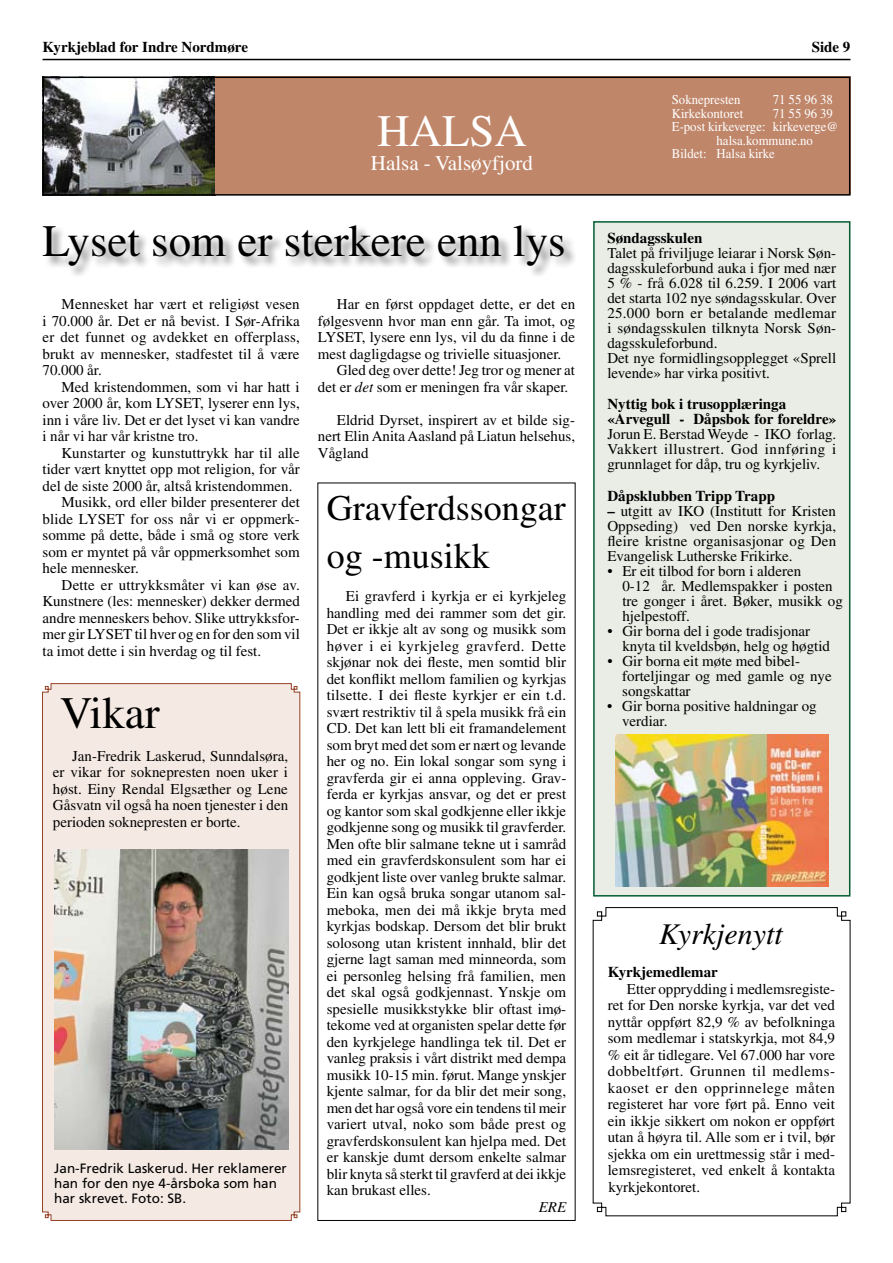
<style>
.page{position:relative;width:893px;height:1263px;background:#fff}
.page>*{position:absolute;margin:0;border:0;box-sizing:border-box;transform-origin:0 0}
.t1{font:45px "Times";color:#000}
.t2{font:45px "Times";color:#fff}
.t3{font:36px/48px "Times";color:#000}
.t4{font:italic 30px "Times";color:#000}
.t5{font:21px "Times";color:#fff}
.t6{font:15px/16.5px "Times";color:#000;text-align:justify}
.t7{font:700 15px/15px "Times";color:#000}
.t8{font:italic 15px "Times";color:#000}
.t9{font:13.5px "Times";color:#fff;scale:.95 1}
.t10{font:13.5px/15px "Frutiger";color:#000}
.s1{font-style:italic}
.s2{font-weight:700}
</style>
<div class="page">
<div style="left:594px;top:222px;width:256px;height:674px;background:#eaece6"></div>
<div style="left:593px;top:221px;width:257px;height:675px;border:2px solid #005e30"></div>
<img style="left:46px;top:80px;width:169px;height:113px">
<div style="left:215px;top:77px;width:635px;height:118px;background:#c0866a"></div>
<div style="left:43px;top:77px;width:807px;height:119px;border:2px solid #000"></div>
<hr style="left:43px;top:59px;width:807px;height:1px;background:#000">
<img style="left:615px;top:735px;width:213px;height:151px">
<div style="left:42px;top:225px;width:596px;height:82px;background:#000;opacity:.5"></div>
<div style="left:42px;top:683px;width:259px;height:538px;background:#f5eae3"></div>
<img style="left:54px;top:849px;width:234px;height:300px">
<svg style="left:592px;top:907px;width:259px;height:309px"></svg>
<p class="t7" style="left:43px;top:39px;width:207px">Kyrkjeblad for Indre Nordmøre</p>
<p class="t7" style="left:812px;top:39px;width:40px">Side 9</p>
<h1 class="t2" style="left:377px;top:105px;width:151px">HALSA</h1>
<h3 class="t5" style="left:371px;top:151px;width:164px">Halsa - Valsøyfjord</h3>
<h1 class="t1" style="left:43px;top:216px;width:525px">Lyset som er sterkere enn lys</h1>
<p class="t6" style="left:43px;top:296px;width:259px;text-indent:19px">Mennesket har vært et religiøst vesen i 70.000 år. Det er nå bevist. I Sør-Afrika er det funnet og avdekket en offerplass, brukt av mennesker, stadfestet til å være 70.000 år.</p>
<p class="t6" style="left:43px;top:379px;width:259px;text-indent:19px">Med kristendommen, som vi har hatt i over 2000 år, kom LYSET, lyserer enn lys, inn i våre liv. Det er det lyset vi kan vandre i når vi har vår kristne tro.</p>
<p class="t6" style="left:62px;top:445px;width:240px">Kunstarter og kunstuttrykk har til alle</p>
<p class="t6" style="left:43px;top:461px;width:259px">tider vært knyttet opp mot religion, for vår</p>
<p class="t6" style="left:43px;top:478px;width:251px">del de siste 2000 år, altså kristendommen.</p>
<p class="t6" style="left:62px;top:494px;width:240px">Musikk, ord eller bilder presenterer det</p>
<p class="t6" style="left:43px;top:511px;width:259px">blide LYSET for oss når vi er oppmerk-</p>
<p class="t6" style="left:43px;top:527px;width:259px">somme på dette, både i små og store verk</p>
<p class="t6" style="left:43px;top:544px;width:259px">som er myntet på vår oppmerksomhet som</p>
<p class="t6" style="left:43px;top:560px;width:98px">hele mennesker.</p>
<p class="t6" style="left:62px;top:577px;width:240px">Dette er uttrykksmåter vi kan øse av.</p>
<p class="t6" style="left:43px;top:593px;width:259px">Kunstnere (les: mennesker) dekker dermed</p>
<p class="t6" style="left:43px;top:610px;width:259px">andre menneskers behov. Slike uttrykksfor-</p>
<p class="t6" style="left:43px;top:626px;width:259px">mer gir LYSET til hver og en for den som vil</p>
<p class="t6" style="left:43px;top:643px;width:220px">ta imot dette i sin hverdag og til fest.</p>
<h1 class="t1" style="left:60px;top:687px;width:101px">Vikar</h1>
<p class="t6" style="left:53px;top:747px;width:237px;text-indent:19px">Jan-Fredrik Laskerud, Sunndalsøra, er vikar for soknepresten noen uker i høst. Einy Rendal Elgsæther og Lene Gåsvatn vil også ha noen tjenester i den perioden soknepresten er borte.</p>
<p class="t10" style="left:54px;top:1161px;width:234px">Jan-Fredrik Laskerud. Her reklamerer han for den nye 4-årsboka som han har skrevet. Foto: SB.</p>
<p class="t6" style="left:337px;top:296px;width:240px">Har en først oppdaget dette, er det en</p>
<p class="t6" style="left:318px;top:313px;width:259px">følgesvenn hvor man enn går. Ta imot, og</p>
<p class="t6" style="left:318px;top:329px;width:259px">LYSET, lysere enn lys, vil du da finne i de</p>
<p class="t6" style="left:318px;top:346px;width:245px">mest dagligdagse og trivielle situasjoner.</p>
<p class="t6" style="left:337px;top:362px;width:240px">Gled deg over dette! Jeg tror og mener at</p>
<p class="t6" style="left:318px;top:379px;width:252px">det er <span class="s1">det</span> som er meningen fra vår skaper.</p>
<p class="t6" style="left:318px;top:412px;width:259px;text-indent:19px">Eldrid Dyrset, inspirert av et bilde sig&shy;nert Elin Anita Aasland på Liatun helsehus, Vågland</p>
<h2 class="t3" style="left:327px;top:484px;width:241px">Gravferdssongar og -musikk</h2>
<p class="t6" style="left:327px;top:588px;width:241px;text-indent:19px">Ei gravferd i kyrkja er ei kyrkjeleg handling med dei rammer som det gir.<br>Det er ikkje alt av song og musikk som høver i ei kyrkjeleg gravferd. Dette skjønar nok dei fleste, men somtid blir det konflikt mellom familien og kyrkjas tilsette. I dei fleste kyrkjer er ein t.d. svært restriktiv til å spela musikk frå ein CD. Det kan lett bli eit framandelement som bryt med det som er nært og levande her og no. Ein lokal songar som syng i gravferda gir ei anna oppleving. Grav&shy;ferda er kyrkjas ansvar, og det er prest og kantor som skal godkjenne eller ikkje godkjenne song og musikk til gravferder.<br>Men ofte blir salmane tekne ut i samråd med ein gravferdskonsulent som har ei godkjent liste over vanleg brukte salmar.<br>Ein kan også bruka songar utanom sal&shy;meboka, men dei må ikkje bryta med kyrkjas bodskap. Dersom det blir brukt solosong utan kristent innhald, blir det gjerne lagt saman med minneorda, som ei personleg helsing frå familien, men det skal også godkjennast. Ynskje om spesielle musikkstykke blir oftast imø&shy;tekome ved at organisten spelar dette før den kyrkjelege handlinga tek til. Det er vanleg praksis i vårt distrikt med dempa musikk 10-15 min. førut. Mange ynskjer kjente salmar, for da blir det meir song, men det har også vore ein tendens til meir variert utval, noko som både prest og gravferdskonsulent kan hjelpa med. Det er kanskje dumt dersom enkelte salmar blir knyta så sterkt til gravferd at dei ikkje kan brukast elles.</p>
<p class="t8" style="left:539px;top:1198px;width:29px">ERE</p>
<p class="t9" style="left:672px;top:92px;width:74px">Soknepresten</p>
<p class="t9" style="left:773px;top:92px;width:65px">71 55 96 38</p>
<p class="t9" style="left:672px;top:105px;width:77px">Kirkekontoret</p>
<p class="t9" style="left:773px;top:105px;width:65px">71 55 96 39</p>
<p class="t9" style="left:672px;top:119px;width:177px">E-post kirkeverge: kirkeverge@</p>
<p class="t9" style="left:717px;top:132px;width:103px">halsa.kommune.no</p>
<p class="t9" style="left:672px;top:146px;width:110px">Bildet: Halsa kirke</p>
<p class="t7" style="left:607px;top:230px;width:97px">Søndagsskulen</p>
<p class="t6" style="left:607px;top:245px;width:230px;line-height:15px;text-align:left">Talet på friviljuge leiarar i Norsk Søn&shy;dagsskuleforbund auka i fjor med nær 5 % - frå 6.028 til 6.259. I 2006 vart det starta 102 nye søndagsskular. Over 25.000 born er betalande medlemar i søndagsskulen tilknyta Norsk Søn&shy;dagsskuleforbund.<br>Det nye formidlingsopplegget «Sprell levende» har virka positivt.</p>
<p class="t7" style="left:607px;top:396px;width:230px">Nyttig bok i trusopplæringa «Arvegull - Dåpsbok for foreldre»</p>
<p class="t6" style="left:607px;top:427px;width:230px;line-height:15px">Jorun E. Berstad Weyde - IKO forlag.<br>Vakkert illustrert. God innføring i grunnlaget for dåp, tru og kyrkjeliv.</p>
<p class="t7" style="left:607px;top:488px;width:169px">Dåpsklubben Tripp Trapp</p>
<p class="t6" style="left:607px;top:503px;width:230px;line-height:15px"><span class="s2">–</span> utgitt av IKO (Institutt for Kristen Oppseding) ved Den norske kyrkja, fleire kristne organisasjonar og Den Evangelisk Lutherske Frikirke.</p>
<p class="t6" style="left:622px;top:563px;width:222px;line-height:15px;text-align:left;text-indent:-15px">• Er eit tilbod for born i alderen<br>0-12 år. Medlemspakker i posten tre gonger i året. Bøker, musikk og hjelpestoff.</p>
<p class="t6" style="left:622px;top:623px;width:209px;line-height:15px;text-indent:-15px">• Gir borna del i gode tradisjonar knyta til kveldsbøn, helg og høgtid</p>
<p class="t6" style="left:622px;top:653px;width:211px;line-height:15px;text-align:left;text-indent:-15px">• Gir borna eit møte med bibel&shy;forteljingar og med gamle og nye songskattar</p>
<p class="t6" style="left:622px;top:698px;width:196px;line-height:15px;text-indent:-15px">• Gir borna positive haldningar og verdiar.</p>
<h3 class="t4" style="left:659px;top:918px;width:125px">Kyrkjenytt</h3>
<p class="t7" style="left:608px;top:964px;width:112px">Kyrkjemedlemar</p>
<p class="t6" style="left:608px;top:980px;width:229px;text-indent:19px">Etter opprydding i medlemsregiste&shy;ret for Den norske kyrkja, var det ved nyttår oppført 82,9 % av befolkninga som medlemar i statskyrkja, mot 84,9 % eit år tidlegare. Vel 67.000 har vore dobbeltført. Grunnen til medlems&shy;kaoset er den opprinnelege måten registeret har vore ført på. Enno veit ein ikkje sikkert om nokon er oppført utan å høyra til. Alle som er i tvil, bør sjekka om ein urettmessig står i med&shy;lemsregisteret, ved enkelt å kontakta kyrkjekontoret.</p>
</div>
